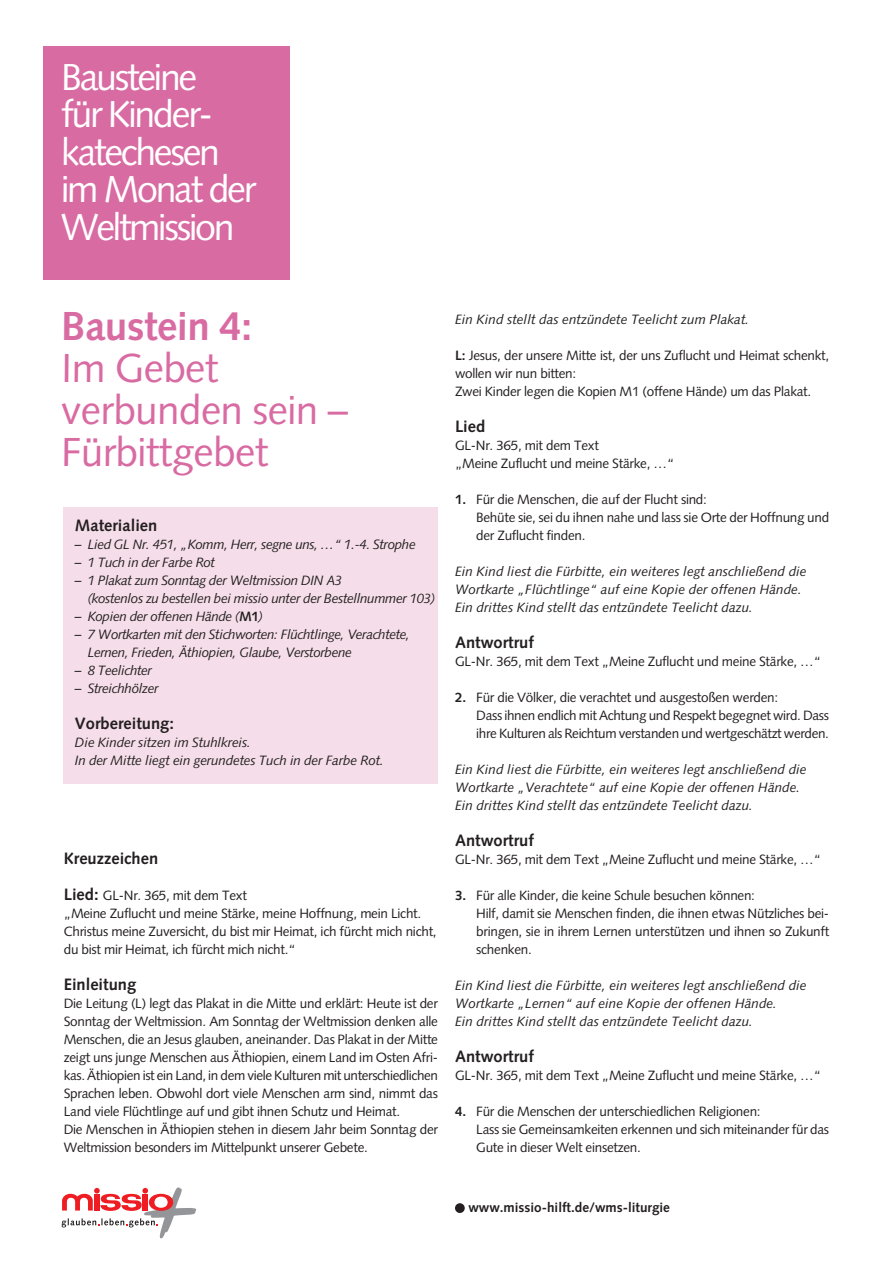
<style>
.page{position:relative;width:893px;height:1263px;background:#fff}
.page>*{position:absolute;margin:0;border:0;box-sizing:border-box;transform-origin:0 0}
.t1{font:40.5px/42px "Syntax";letter-spacing:-.015em;color:#d96ba3}
.t2{font:700 40.5px "Syntax";letter-spacing:-.015em;color:#d96ba3}
.t3{font:37.5px/37.5px "Syntax";letter-spacing:-.06em;color:#fff}
.t4{font:700 16.5px "Syntax";color:#231f20}
.t5{font:13.5px/18px "Syntax";letter-spacing:-.02em;color:#231f20}
.t6{font:italic 13.5px/18px "Syntax";color:#231f20}
.t7{font:italic 13.5px/18px "Syntax";letter-spacing:-.03em;color:#231f20}
.t8{font:700 13.5px "Syntax";color:#231f20}
.s1{font-weight:700;font-style:normal}
.s2{font-weight:700;font-size:16.5px}
.s3{font-weight:700}
</style>
<div class="page">
<svg style="left:62px;top:1187px;width:134px;height:51px"></svg>
<div style="left:455px;top:1203px;width:10px;height:10px;background:#231f20;border-radius:50%"></div>
<div style="left:64px;top:508px;width:374px;height:276px;background:#f5dee9"></div>
<div style="left:43px;top:46px;width:247px;height:234px;background:#d96ba3"></div>
<h2 class="t3" style="left:61px;top:58px;width:197px">Bausteine<br>für Kinder&shy;katechesen im Monat der<br>Weltmission</h2>
<h1 class="t2" style="left:61px;top:303px;width:193px">Baustein 4:</h1>
<h1 class="t1" style="left:61px;top:347px;width:288px">Im Gebet verbunden sein –<br>Fürbittgebet</h1>
<p class="t4" style="left:75px;top:516px;width:84px">Materialien</p>
<p class="t7" style="left:75px;top:535px;width:342px">– Lied GL Nr. 451, „Komm, Herr, segne uns, …“ 1.-4. Strophe</p>
<p class="t7" style="left:75px;top:553px;width:142px">– 1 Tuch in der Farbe Rot</p>
<p class="t7" style="left:88px;top:571px;width:349px;text-indent:-13px">– 1 Plakat zum Sonntag der Weltmission DIN A3<br>(kostenlos zu bestellen bei missio unter der Bestellnummer 103)</p>
<p class="t7" style="left:75px;top:607px;width:190px">– Kopien der offenen Hände (<span class="s1">M1</span>)</p>
<p class="t7" style="left:88px;top:625px;width:324px;text-indent:-13px">– 7 Wortkarten mit den Stichworten: Flüchtlinge, Verachtete,<br>Lernen, Frieden, Äthiopien, Glaube, Verstorbene</p>
<p class="t7" style="left:75px;top:661px;width:79px">– 8 Teelichter</p>
<p class="t7" style="left:75px;top:679px;width:85px">– Streichhölzer</p>
<p class="t4" style="left:75px;top:714px;width:101px">Vorbereitung:</p>
<p class="t6" style="left:75px;top:733px;width:310px">Die Kinder sitzen im Stuhlkreis.<br>In der Mitte liegt ein gerundetes Tuch in der Farbe Rot.</p>
<p class="t4" style="left:64px;top:849px;width:96px">Kreuzzeichen</p>
<p class="t5" style="left:64px;top:886px;width:374px"><span class="s2">Lied:</span> GL-Nr. 365, mit dem Text<br>„Meine Zuflucht und meine Stärke, meine Hoffnung, mein Licht.<br>Christus meine Zuversicht, du bist mir Heimat, ich fürcht mich nicht, du bist mir Heimat, ich fürcht mich nicht.“</p>
<p class="t4" style="left:64px;top:975px;width:74px">Einleitung</p>
<p class="t5" style="left:64px;top:994px;width:376px">Die Leitung (L) legt das Plakat in die Mitte und erklärt: Heute ist der Sonntag der Weltmission. Am Sonntag der Weltmission denken alle Menschen, die an Jesus glauben, aneinander. Das Plakat in der Mitte zeigt uns junge Menschen aus Äthiopien, einem Land im Osten Afri&shy;kas. Äthiopien ist ein Land, in dem viele Kulturen mit unterschiedlichen Sprachen leben. Obwohl dort viele Menschen arm sind, nimmt das Land viele Flüchtlinge auf und gibt ihnen Schutz und Heimat.<br>Die Menschen in Äthiopien stehen in diesem Jahr beim Sonntag der Weltmission besonders im Mittelpunkt unserer Gebete.</p>
<p class="t6" style="left:455px;top:310px;width:296px">Ein Kind stellt das entzündete Teelicht zum Plakat.</p>
<p class="t5" style="left:455px;top:346px;width:376px"><span class="s3">L:</span> Jesus, der unsere Mitte ist, der uns Zuflucht und Heimat schenkt, wollen wir nun bitten:<br>Zwei Kinder legen die Kopien M1 (offene Hände) um das Plakat.</p>
<p class="t4" style="left:455px;top:417px;width:32px">Lied</p>
<p class="t5" style="left:455px;top:436px;width:221px">GL-Nr. 365, mit dem Text<br>„Meine Zuflucht und meine Stärke, …“</p>
<p class="t5" style="left:476px;top:490px;width:354px;text-indent:-21px"><span class="s3">1.</span> Für die Menschen, die auf der Flucht sind:<br>Behüte sie, sei du ihnen nahe und lass sie Orte der Hoffnung und der Zuflucht finden.</p>
<p class="t6" style="left:455px;top:562px;width:353px">Ein Kind liest die Fürbitte, ein weiteres legt anschließend die<br>Wortkarte „Flüchtlinge“ auf eine Kopie der offenen Hände.<br>Ein drittes Kind stellt das entzündete Teelicht dazu.</p>
<p class="t4" style="left:455px;top:633px;width:80px">Antwortruf</p>
<p class="t5" style="left:455px;top:652px;width:368px">GL-Nr. 365, mit dem Text „Meine Zuflucht und meine Stärke, …“</p>
<p class="t5" style="left:476px;top:688px;width:354px;text-indent:-21px"><span class="s3">2.</span> Für die Völker, die verachtet und ausgestoßen werden:<br>Dass ihnen endlich mit Achtung und Respekt begegnet wird. Dass ihre Kulturen als Reichtum verstanden und wertgeschätzt werden.</p>
<p class="t6" style="left:455px;top:760px;width:353px">Ein Kind liest die Fürbitte, ein weiteres legt anschließend die<br>Wortkarte „Verachtete“ auf eine Kopie der offenen Hände.<br>Ein drittes Kind stellt das entzündete Teelicht dazu.</p>
<p class="t4" style="left:455px;top:831px;width:80px">Antwortruf</p>
<p class="t5" style="left:455px;top:850px;width:368px">GL-Nr. 365, mit dem Text „Meine Zuflucht und meine Stärke, …“</p>
<p class="t5" style="left:476px;top:886px;width:354px;text-indent:-21px"><span class="s3">3.</span> Für alle Kinder, die keine Schule besuchen können:<br>Hilf, damit sie Menschen finden, die ihnen etwas Nützliches bei&shy;bringen, sie in ihrem Lernen unterstützen und ihnen so Zukunft schenken.</p>
<p class="t6" style="left:455px;top:976px;width:353px">Ein Kind liest die Fürbitte, ein weiteres legt anschließend die<br>Wortkarte „Lernen“ auf eine Kopie der offenen Hände.<br>Ein drittes Kind stellt das entzündete Teelicht dazu.</p>
<p class="t4" style="left:455px;top:1047px;width:80px">Antwortruf</p>
<p class="t5" style="left:455px;top:1066px;width:368px">GL-Nr. 365, mit dem Text „Meine Zuflucht und meine Stärke, …“</p>
<p class="t5" style="left:476px;top:1102px;width:354px;text-indent:-21px"><span class="s3">4.</span> Für die Menschen der unterschiedlichen Religionen:<br>Lass sie Gemeinsamkeiten erkennen und sich miteinander für das<br>Gute in dieser Welt einsetzen.</p>
<p class="t8" style="left:468px;top:1199px;width:203px">www.missio-hilft.de/wms-liturgie</p>
</div>
